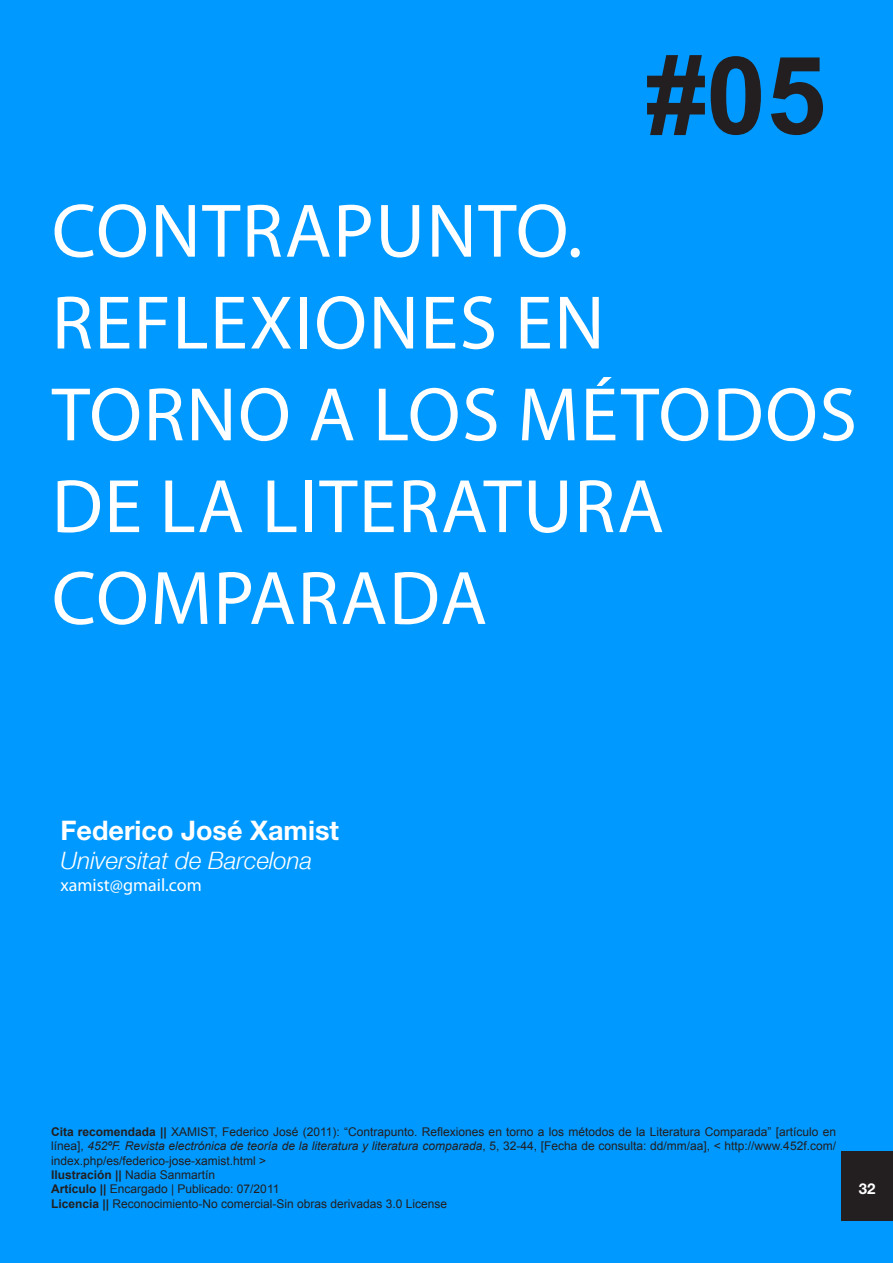
<style>
.page{position:relative;width:893px;height:1263px;background:#09f}
.page>*{position:absolute;margin:0;border:0;box-sizing:border-box;transform-origin:0 0}
.t1{font:700 108px "Arial";color:#231f20}
.t2{font:76.5px/91.8px "Myriad Pro";letter-spacing:.02em;color:#fff}
.t3{font:700 27px "Helvetica Neue";color:#fff}
.t4{font:italic 24px "Helvetica Neue";color:#fff}
.t5{font:18px "Myriad Pro";color:#fff}
.t6{font:700 15px "Helvetica Neue";color:#fff}
.t7{font:12px/14.4px "Arial";color:#231f20;text-align:justify}
.s1{font-weight:700}
.s2{font-style:italic}
</style>
<div class="page">
<div style="left:841px;top:1151px;width:52px;height:70px;background:#231f20"></div>
<p class="t1" style="left:646px;top:24px;width:182px">#05</p>
<p class="t2" style="left:52px;top:184px;width:807px">CONTRAPUNTO.<br>REFLEXIONES EN<br>TORNO A LOS MÉTODOS<br>DE LA LITERATURA<br>COMPARADA</p>
<p class="t3" style="left:61px;top:814px;width:280px">Federico José Xamist</p>
<p class="t4" style="left:61px;top:846px;width:253px">Universitat de Barcelona</p>
<p class="t5" style="left:61px;top:873px;width:143px">xamist@gmail.com</p>
<p class="t7" style="left:51px;top:1124px;width:786px"><span class="s1">Cita recomendada ||</span> XAMIST, Federico José (2011): “Contrapunto. Reflexiones en torno a los métodos de la Literatura Comparada” [artículo en línea], <span class="s2">452ºF. Revista electrónica de teoría de la literatura y literatura comparada</span>, 5, 32-44, [Fecha de consulta: dd/mm/aa], &lt; http://www.452f.com/ index.php/es/federico-jose-xamist.html &gt;</p>
<p class="t7" style="left:51px;top:1168px;width:166px"><span class="s1">Ilustración ||</span> Nadia Sanmartín</p>
<p class="t7" style="left:51px;top:1182px;width:230px"><span class="s1">Artículo ||</span> Encargado | Publicado: 07/2011</p>
<p class="t7" style="left:51px;top:1196px;width:398px"><span class="s1">Licencia ||</span> Reconocimiento-No comercial-Sin obras derivadas 3.0 License</p>
<p class="t6" style="left:859px;top:1179px;width:18px">32</p>
</div>
